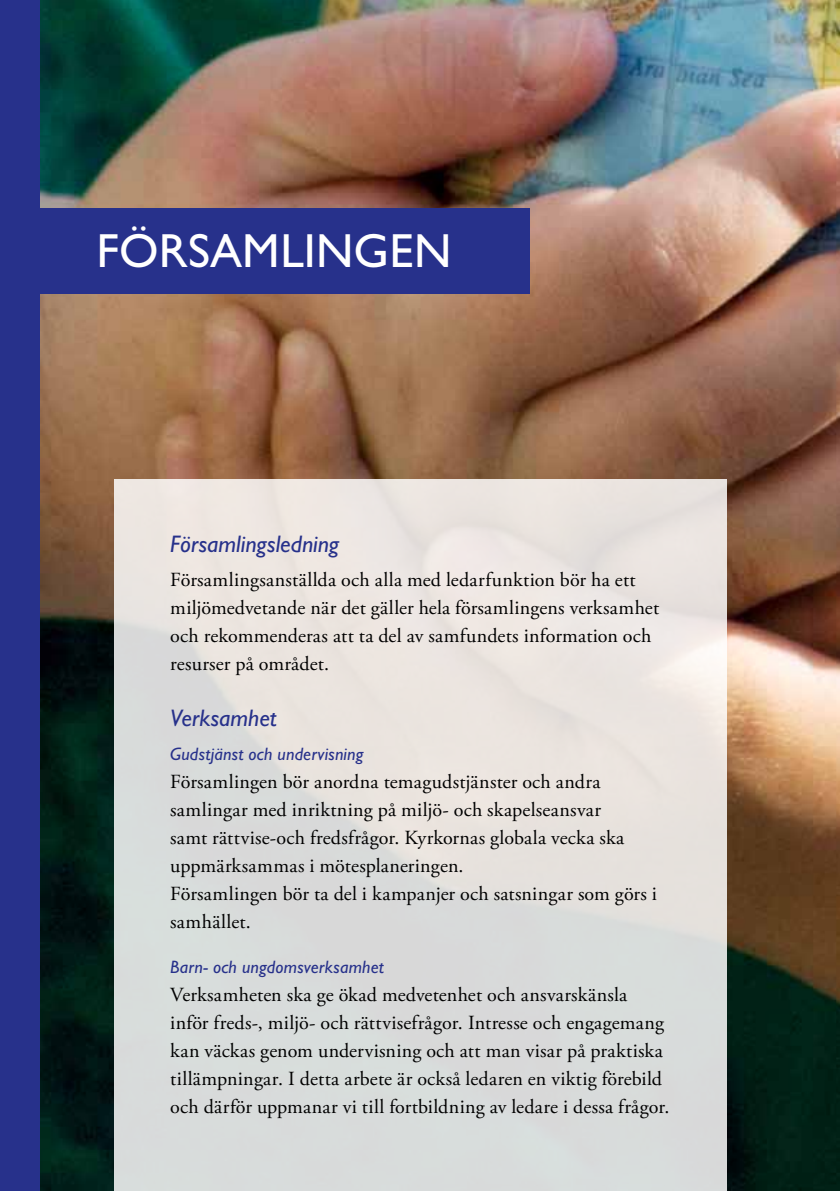
<style>
.page{position:relative;width:840px;height:1191px;background:#fff}
.page>*{position:absolute;margin:0;border:0;box-sizing:border-box;transform-origin:0 0}
.t1{font:48px "Gill Sans Std";letter-spacing:.005em;color:#fff}
.t2{font:italic 24px "Gill Sans Std";color:#27318b}
.t3{font:20px/28px "Adobe Garamond Pro";letter-spacing:.01em;color:#000}
.t4{font:italic 18px "Gill Sans Std";letter-spacing:.01em;color:#27318b}
</style>
<div class="page">
<img style="left:40px;top:0;width:799px;height:1191px">
<div style="left:0;top:0;width:40px;height:1191px;background:#27318b"></div>
<div style="left:40px;top:208px;width:489px;height:85px;background:#27318b"></div>
<div style="left:113px;top:479px;width:613px;height:712px;background:linear-gradient(to bottom,#efe6e1,#d4d9d9)"></div>
<h1 class="t1" style="left:96px;top:224px;width:30px">FÖRSA</h1>
<h1 class="t1" style="left:242px;top:224px;width:211px">MLINGEN</h1>
<p class="t2" style="left:170px;top:530px;width:170px">Församlingsledning</p>
<p class="t3" style="left:170px;top:566px;width:490px">Församlingsanställda och alla med ledarfunktion bör ha ett miljömedvetande när det gäller hela församlingens verksamhet och rekommenderas att ta del av samfundets information och resurser på området.</p>
<p class="t2" style="left:170px;top:704px;width:108px">Verksamhet</p>
<p class="t4" style="left:170px;top:743px;width:195px">Gudstjänst och undervisning</p>
<p class="t3" style="left:170px;top:768px;width:488px">Församlingen bör anordna temagudstjänster och andra samlingar med inriktning på miljö- och skapelseansvar<br>samt rättvise-och fredsfrågor. Kyrkornas globala vecka ska uppmärksammas i mötesplaneringen.<br>Församlingen bör ta del i kampanjer och satsningar som görs i samhället.</p>
<p class="t4" style="left:170px;top:956px;width:215px">Barn- och ungdomsverksamhet</p>
<p class="t3" style="left:170px;top:981px;width:500px">Verksamheten ska ge ökad medvetenhet och ansvarskänsla inför freds-, miljö- och rättvisefrågor. Intresse och engagemang kan väckas genom undervisning och att man visar på praktiska tillämpningar. I detta arbete är också ledaren en viktig förebild och därför uppmanar vi till fortbildning av ledare i dessa frågor.</p>
</div>
